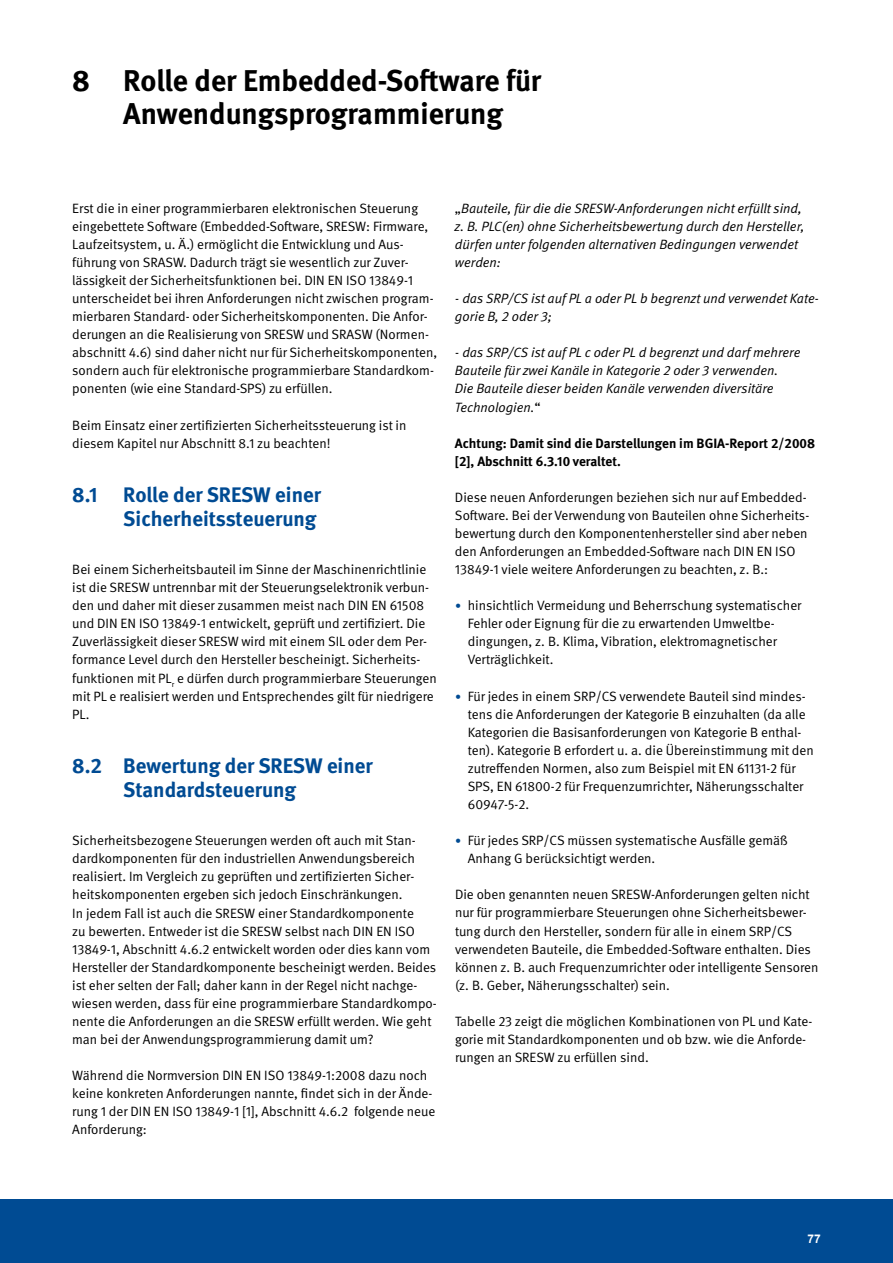
<style>
.page{position:relative;width:893px;height:1263px;background:#fff}
.page>*{position:absolute;margin:0;border:0;box-sizing:border-box;transform-origin:0 0}
.t1{font:700 30px/33px "DGUV Meta";color:#000;text-align:center}
.t2{font:700 21px/24px "DGUV Meta";color:#004b93;text-align:right}
.t3{font:13.5px/18.1px "DGUV Meta";color:#000}
.t4{font:italic 13.5px/18.1px "DGUV Meta";color:#000}
.t5{font:700 13.5px/18.1px "DGUV Meta";color:#000}
.t6{font:700 12px "Arial";color:#fff}
.s1{font-style:normal}
.s2{font-size:12px;color:#004b93}
</style>
<div class="page">
<div style="left:0;top:1199px;width:893px;height:64px;background:#004b93"></div>
<h1 class="t1" style="left:72px;top:65px;width:471px">8 Rolle der Embedded-Software für<br>Anwendungsprogrammierung</h1>
<p class="t3" style="left:72px;top:199px;width:366px">Erst die in einer programmierbaren elektronischen Steuerung eingebettete Software (Embedded-Software, SRESW: Firmware, Laufzeitsystem, u. Ä.) ermöglicht die Entwicklung und Aus&shy;führung von SRASW. Dadurch trägt sie wesentlich zur Zuver&shy;lässigkeit der Sicherheitsfunktionen bei. DIN EN ISO 13849-1 unterscheidet bei ihren Anforderungen nicht zwischen program&shy;mierbaren Standard- oder Sicherheitskomponenten. Die Anfor&shy;derungen an die Realisierung von SRESW und SRASW (Normen&shy;abschnitt 4.6) sind daher nicht nur für Sicherheitskomponenten, sondern auch für elektronische programmierbare Standardkom&shy;ponenten (wie eine Standard-SPS) zu erfüllen.</p>
<p class="t3" style="left:72px;top:416px;width:336px">Beim Einsatz einer zertifizierten Sicherheitssteuerung ist in diesem Kapitel nur Abschnitt 8.1 zu beachten!</p>
<h2 class="t2" style="left:72px;top:483px;width:250px">8.1 Rolle der SRESW einer<br>Sicherheitssteuerung</h2>
<p class="t3" style="left:72px;top:561px;width:366px">Bei einem Sicherheitsbauteil im Sinne der Maschinenrichtlinie ist die SRESW untrennbar mit der Steuerungselektronik verbun&shy;den und daher mit dieser zusammen meist nach DIN EN 61508 und DIN EN ISO 13849-1 entwickelt, geprüft und zertifiziert. Die Zuverlässigkeit dieser SRESW wird mit einem SIL oder dem Per&shy;formance Level durch den Hersteller bescheinigt. Sicherheits&shy;funktionen mit PL<sub>r</sub> e dürfen durch programmierbare Steuerungen mit PL e realisiert werden und Entsprechendes gilt für niedrigere PL.</p>
<h2 class="t2" style="left:123px;top:754px;width:251px;text-align:left;text-indent:-51px">8.2 Bewertung der SRESW einer<br>Standardsteuerung</h2>
<p class="t3" style="left:72px;top:832px;width:366px">Sicherheitsbezogene Steuerungen werden oft auch mit Stan&shy;dardkomponenten für den industriellen Anwendungsbereich realisiert. Im Vergleich zu geprüften und zertifizierten Sicher&shy;heitskomponenten ergeben sich jedoch Einschränkungen.<br>In jedem Fall ist auch die SRESW einer Standardkomponente<br>zu bewerten. Entweder ist die SRESW selbst nach DIN EN ISO 13849-1, Abschnitt 4.6.2 entwickelt worden oder dies kann vom Hersteller der Standardkomponente bescheinigt werden. Beides ist eher selten der Fall; daher kann in der Regel nicht nachge&shy;wiesen werden, dass für eine programmierbare Standardkompo&shy;nente die Anforderungen an die SRESW erfüllt werden. Wie geht man bei der Anwendungsprogrammierung damit um?</p>
<p class="t3" style="left:72px;top:1067px;width:365px">Während die Normversion DIN EN ISO 13849-1:2008 dazu noch keine konkreten Anforderungen nannte, findet sich in der Ände&shy;rung 1 der DIN EN ISO 13849-1 [1], Abschnitt 4.6.2 folgende neue Anforderung:</p>
<p class="t4" style="left:455px;top:199px;width:351px"><span class="s1">„</span>Bauteile, für die die SRESW-Anforderungen nicht erfüllt sind, z. B. PLC(en) ohne Sicherheitsbewertung durch den Hersteller, dürfen unter folgenden alternativen Bedingungen verwendet werden:</p>
<p class="t4" style="left:455px;top:290px;width:366px">- das SRP/CS ist auf PL a oder PL b begrenzt und verwendet Kate&shy;gorie B, 2 oder 3;</p>
<p class="t4" style="left:455px;top:344px;width:347px">- das SRP/CS ist auf PL c oder PL d begrenzt und darf mehrere Bauteile für zwei Kanäle in Kategorie 2 oder 3 verwenden.<br>Die Bauteile dieser beiden Kanäle verwenden diversitäre Technologien.<span class="s1">“</span></p>
<p class="t5" style="left:455px;top:434px;width:362px">Achtung: Damit sind die Darstellungen im BGIA-Report 2/2008 [2], Abschnitt 6.3.10 veraltet.</p>
<p class="t3" style="left:455px;top:488px;width:356px">Diese neuen Anforderungen beziehen sich nur auf Embedded-Software. Bei der Verwendung von Bauteilen ohne Sicherheits&shy;bewertung durch den Komponentenhersteller sind aber neben den Anforderungen an Embedded-Software nach DIN EN ISO 13849-1 viele weitere Anforderungen zu beachten, z. B.:</p>
<p class="t3" style="left:468px;top:597px;width:335px;text-indent:-13px"><span class="s2">•</span> hinsichtlich Vermeidung und Beherrschung systematischer Fehler oder Eignung für die zu erwartenden Umweltbe&shy;dingungen, z. B. Klima, Vibration, elektromagnetischer Verträglichkeit.</p>
<p class="t3" style="left:468px;top:687px;width:348px;text-indent:-13px"><span class="s2">•</span> Für jedes in einem SRP/CS verwendete Bauteil sind mindes&shy;tens die Anforderungen der Kategorie B einzuhalten (da alle Kategorien die Basisanforderungen von Kategorie B enthal&shy;ten). Kategorie B erfordert u. a. die Übereinstimmung mit den zutreffenden Normen, also zum Beispiel mit EN 61131-2 für SPS, EN 61800-2 für Frequenzumrichter, Näherungsschalter 60947-5-2.</p>
<p class="t3" style="left:468px;top:832px;width:321px;text-indent:-13px"><span class="s2">•</span> Für jedes SRP/CS müssen systematische Ausfälle gemäß<br>Anhang G berücksichtigt werden.</p>
<p class="t3" style="left:455px;top:886px;width:365px">Die oben genannten neuen SRESW-Anforderungen gelten nicht nur für programmierbare Steuerungen ohne Sicherheitsbewer&shy;tung durch den Hersteller, sondern für alle in einem SRP/CS verwendeten Bauteile, die Embedded-Software enthalten. Dies können z. B. auch Frequenzumrichter oder intelligente Sensoren (z. B. Geber, Näherungsschalter) sein.</p>
<p class="t3" style="left:455px;top:1012px;width:359px">Tabelle 23 zeigt die möglichen Kombinationen von PL und Kate&shy;gorie mit Standardkomponenten und ob bzw. wie die Anforde&shy;rungen an SRESW zu erfüllen sind.</p>
<p class="t6" style="left:807px;top:1230px;width:15px">77</p>
</div>
